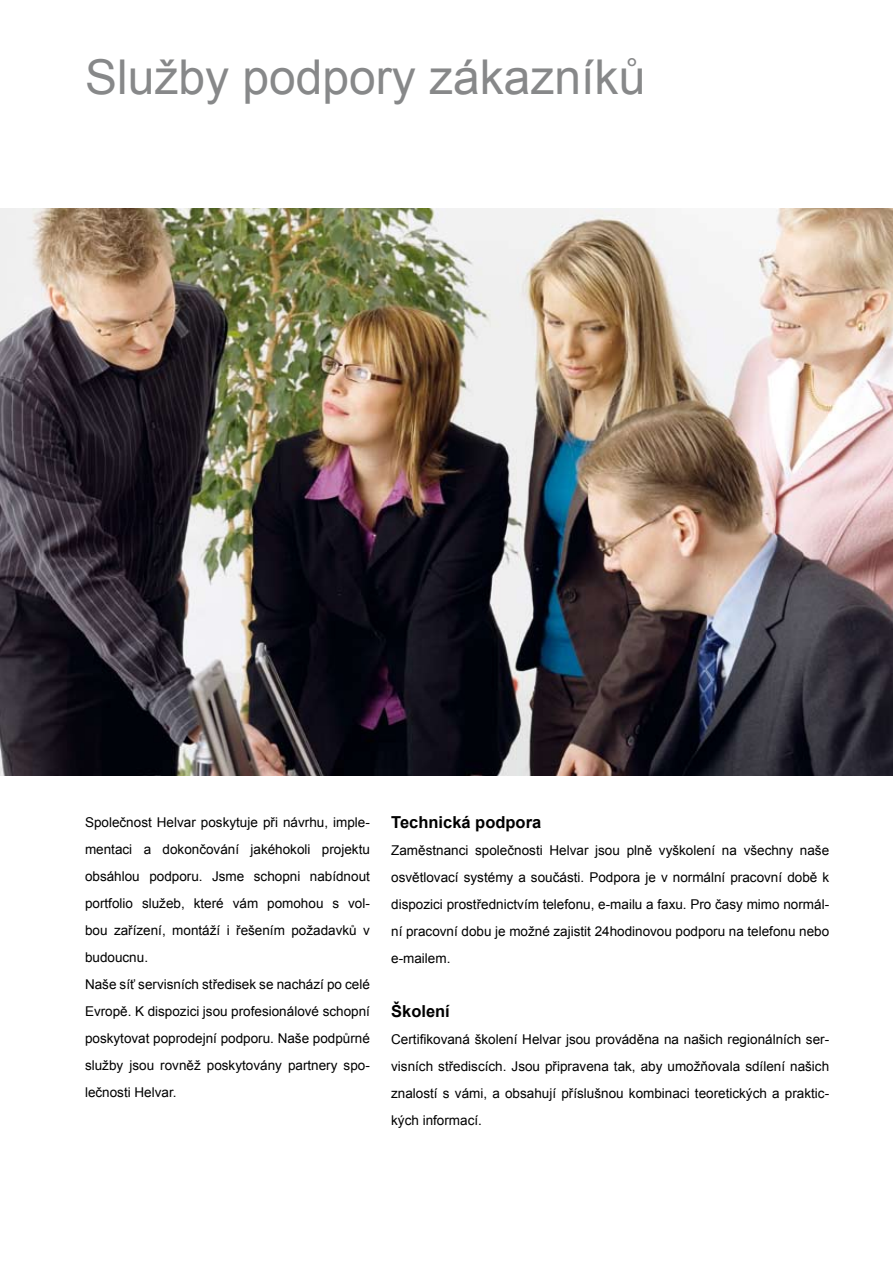
<style>
.page{position:relative;width:893px;height:1263px;background:#fff}
.page>*{position:absolute;margin:0;border:0;box-sizing:border-box;transform-origin:0 0}
.t1{font:48px "Arial";color:#878889}
.t2{font:700 16.5px "Arial";color:#000}
.t3{font:13.5px/27px "Arial";color:#000;text-align:justify}
</style>
<div class="page">
<img style="left:0;top:208px;width:893px;height:567px">
<h1 class="t1" style="left:85px;top:46px;width:562px">Služby podpory zákazníků</h1>
<p class="t3" style="left:85px;top:808px;width:286px;text-align:left">Společnost Helvar poskytuje při návrhu, imple&shy;mentaci a dokončování jakéhokoli projektu obsáhlou podporu. Jsme schopni nabídnout portfolio služeb, které vám pomohou s vol&shy;bou zařízení, montáží i řešením požadavků v budoucnu.<br>Naše síť servisních středisek se nachází po celé Evropě. K dispozici jsou profesionálové schopní poskytovat poprodejní podporu. Naše podpůrné služby jsou rovněž poskytovány partnery spo&shy;lečnosti Helvar.</p>
<p class="t2" style="left:391px;top:811px;width:152px">Technická podpora</p>
<p class="t3" style="left:391px;top:837px;width:439px">Zaměstnanci společnosti Helvar jsou plně vyškolení na všechny naše osvětlovací systémy a součásti. Podpora je v normální pracovní době k dispozici prostřednictvím telefonu, e-mailu a faxu. Pro časy mimo normál&shy;ní pracovní dobu je možné zajistit 24hodinovou podporu na telefonu nebo e-mailem.</p>
<p class="t2" style="left:391px;top:1000px;width:60px">Školení</p>
<p class="t3" style="left:391px;top:1026px;width:439px">Certifikovaná školení Helvar jsou prováděna na našich regionálních ser&shy;visních střediscích. Jsou připravena tak, aby umožňovala sdílení našich znalostí s vámi, a obsahují příslušnou kombinaci teoretických a praktic&shy;kých informací.</p>
</div>
